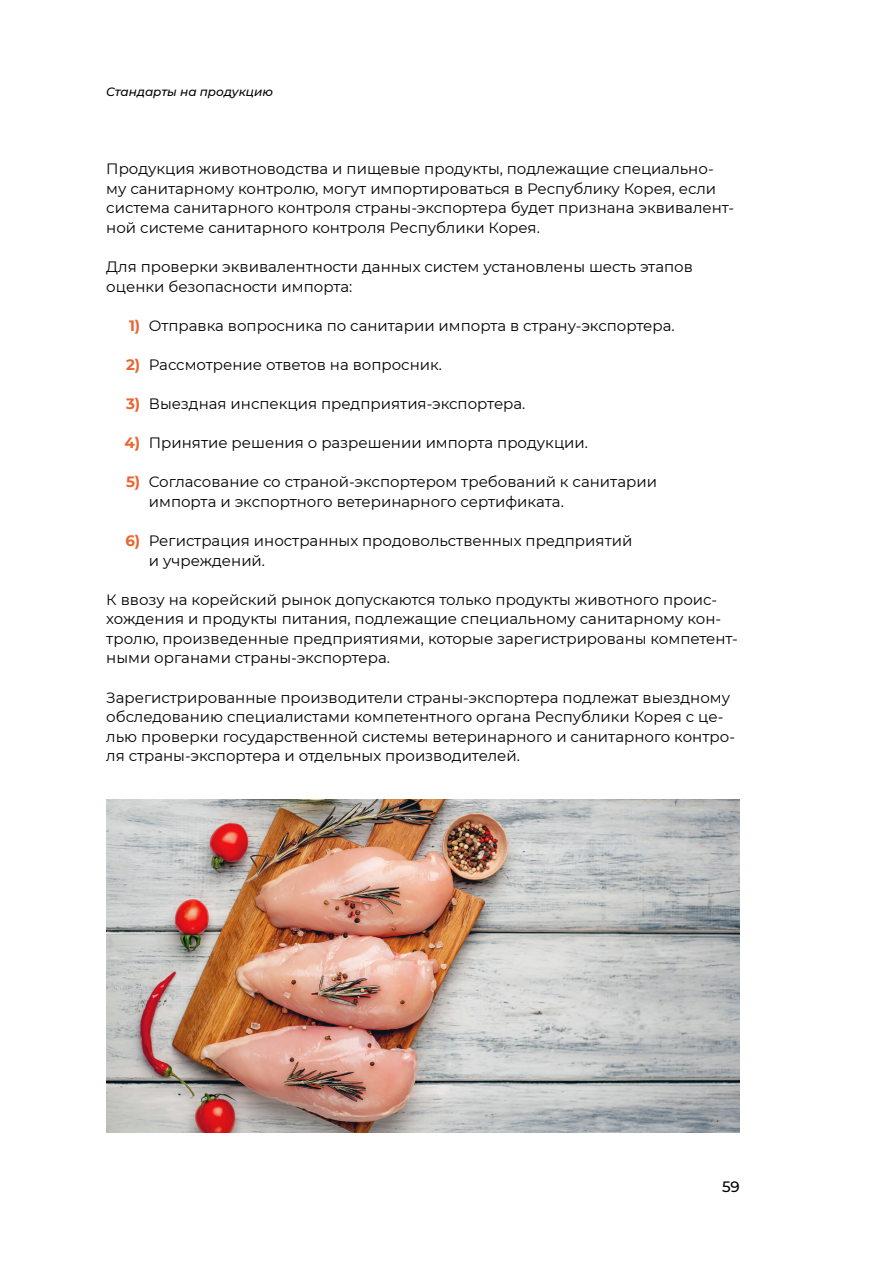
<style>
.page{position:relative;width:893px;height:1263px;background:#fff}
.page>*{position:absolute;margin:0;border:0;box-sizing:border-box;transform-origin:0 0}
.t1{font:15px/19.5px "Montserrat";color:#000}
.t2{font:500 15px "Montserrat";color:#000}
.t3{font:italic 500 12px "Montserrat";color:#000}
.s1{font-weight:700;color:#ec6430}
</style>
<div class="page">
<img style="left:106px;top:800px;width:634px;height:333px">
<p class="t3" style="left:106px;top:83px;width:168px">Стандарты на продукцию</p>
<p class="t1" style="left:106px;top:159px;width:630px">Продукция животноводства и пищевые продукты, подлежащие специально&shy;му санитарному контролю, могут импортироваться в Республику Корея, если система санитарного контроля страны-экспортера будет признана эквивалент&shy;ной системе санитарного контроля Республики Корея.</p>
<p class="t1" style="left:106px;top:257px;width:588px">Для проверки эквивалентности данных систем установлены шесть этапов оценки безопасности импорта:</p>
<p class="t1" style="left:129px;top:315px;width:547px"><span class="s1">1)</span> Отправка вопросника по санитарии импорта в страну-экспортера.</p>
<p class="t1" style="left:126px;top:354px;width:317px"><span class="s1">2)</span> Рассмотрение ответов на вопросник.</p>
<p class="t1" style="left:126px;top:393px;width:401px"><span class="s1">3)</span> Выездная инспекция предприятия-экспортера.</p>
<p class="t1" style="left:125px;top:433px;width:465px"><span class="s1">4)</span> Принятие решения о разрешении импорта продукции.</p>
<p class="t1" style="left:149px;top:472px;width:510px;text-indent:-23px"><span class="s1">5)</span> Согласование со страной-экспортером требований к санитарии импорта и экспортного ветеринарного сертификата.</p>
<p class="t1" style="left:149px;top:530px;width:485px;text-indent:-23px"><span class="s1">6)</span> Регистрация иностранных продовольственных предприятий и учреждений.</p>
<p class="t1" style="left:106px;top:589px;width:633px">К ввозу на корейский рынок допускаются только продукты животного проис&shy;хождения и продукты питания, подлежащие специальному санитарному кон&shy;тролю, произведенные предприятиями, которые зарегистрированы компетент&shy;ными органами страны-экспортера.</p>
<p class="t1" style="left:106px;top:687px;width:630px">Зарегистрированные производители страны-экспортера подлежат выездному обследованию специалистами компетентного органа Республики Корея с це&shy;лью проверки государственной системы ветеринарного и санитарного контро&shy;ля страны-экспортера и отдельных производителей.</p>
<p class="t2" style="left:722px;top:1176px;width:19px">59</p>
</div>
